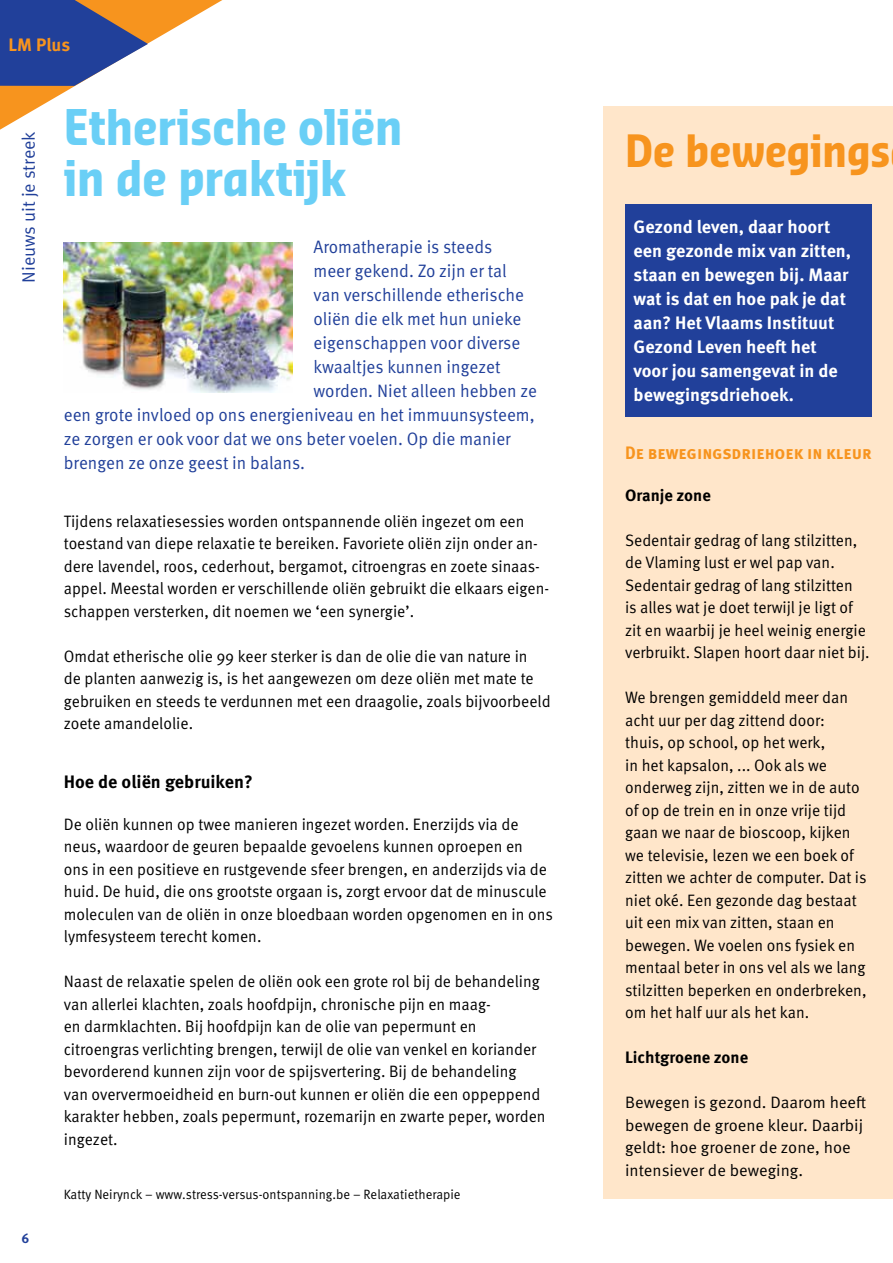
<style>
.page{position:relative;width:893px;height:1263px;background:#fff}
.page>*{position:absolute;margin:0;border:0;box-sizing:border-box;transform-origin:0 0}
.t1{font:700 48px/51px "Sansa Con Pro";color:#6acff6;scale:.95 1}
.t2{font:700 43.5px "Sansa Con Pro";color:#f7941e;scale:.94 1}
.t3{font:18px "Meta OT Norm";color:#21409a;scale:.95 1}
.t4{font:700 18px/24px "Meta OT";color:#fff}
.t5{font:700 18px "Meta OT";color:#f7941e;scale:.95 1}
.t6{font:700 18px "Meta OT";color:#000}
.t7{font:18px "Meta OT Norm";color:#21409a}
.t8{font:700 18px "Meta OT";color:#f7941e}
.t9{font:16.5px/22.5px "Meta OT Norm";color:#000;scale:.95 1}
.t10{font:16.5px/22.5px "Meta OT Norm";color:#000}
.t11{font:700 16.5px "Meta OT";letter-spacing:-.005em;color:#000}
.t12{font:13.5px "Meta OT Norm";color:#000;scale:.95 1}
.t13{font:700 13.5px "Meta OT";color:#21409a}
</style>
<div class="page">
<div style="left:604px;top:106px;width:289px;height:1093px;background:#ffe6ca"></div>
<img style="left:64px;top:242px;width:228px;height:151px">
<svg style="left:0;top:0;width:222px;height:130px"></svg>
<div style="left:625px;top:204px;width:247px;height:213px;background:#21409a"></div>
<p class="t8" style="left:9px;top:34px;width:63px">LM Plus</p>
<p class="t7" style="left:18px;top:283px;width:153px;rotate:-90deg">Nieuws uit je streek</p>
<p class="t13" style="left:22px;top:1230px;width:9px">6</p>
<h1 class="t1" style="left:64px;top:102px;width:358px">Etherische oliën in de praktijk</h1>
<p class="t3" style="left:313px;top:236px;width:190px">Aromatherapie is steeds</p>
<p class="t3" style="left:313px;top:260px;width:205px">meer gekend. Zo zijn er tal</p>
<p class="t3" style="left:313px;top:284px;width:223px">van verschillende etherische</p>
<p class="t3" style="left:313px;top:308px;width:220px">oliën die elk met hun unieke</p>
<p class="t3" style="left:313px;top:332px;width:219px">eigenschappen voor diverse</p>
<p class="t3" style="left:313px;top:356px;width:198px">kwaaltjes kunnen ingezet</p>
<p class="t3" style="left:313px;top:380px;width:237px">worden. Niet alleen hebben ze</p>
<p class="t3" style="left:64px;top:404px;width:497px">een grote invloed op ons energieniveau en het immuunsysteem,</p>
<p class="t3" style="left:64px;top:428px;width:472px">ze zorgen er ook voor dat we ons beter voelen. Op die manier</p>
<p class="t3" style="left:64px;top:452px;width:256px">brengen ze onze geest in balans.</p>
<p class="t9" style="left:64px;top:510px;width:512px">Tijdens relaxatiesessies worden ontspannende oliën ingezet om een toestand van diepe relaxatie te bereiken. Favoriete oliën zijn onder an&shy;dere lavendel, roos, cederhout, bergamot, citroengras en zoete sinaas&shy;appel. Meestal worden er verschillende oliën gebruikt die elkaars eigen&shy;schappen versterken, dit noemen we ‘een synergie’.</p>
<p class="t9" style="left:64px;top:645px;width:514px">Omdat etherische olie 99 keer sterker is dan de olie die van nature in<br>de planten aanwezig is, is het aangewezen om deze oliën met mate te gebruiken en steeds te verdunnen met een draagolie, zoals bijvoorbeeld zoete amandelolie.</p>
<p class="t6" style="left:64px;top:770px;width:191px">Hoe de oliën gebruiken?</p>
<p class="t9" style="left:64px;top:813px;width:516px">De oliën kunnen op twee manieren ingezet worden. Enerzijds via de neus, waardoor de geuren bepaalde gevoelens kunnen oproepen en<br>ons in een positieve en rustgevende sfeer brengen, en anderzijds via de huid. De huid, die ons grootste orgaan is, zorgt ervoor dat de minuscule moleculen van de oliën in onze bloedbaan worden opgenomen en in ons lymfesysteem terecht komen.</p>
<p class="t9" style="left:64px;top:970px;width:509px">Naast de relaxatie spelen de oliën ook een grote rol bij de behandeling van allerlei klachten, zoals hoofdpijn, chronische pijn en maag-<br>en darmklachten. Bij hoofdpijn kan de olie van pepermunt en citroengras verlichting brengen, terwijl de olie van venkel en koriander bevorderend kunnen zijn voor de spijsvertering. Bij de behandeling<br>van oververmoeidheid en burn-out kunnen er oliën die een oppeppend karakter hebben, zoals pepermunt, rozemarijn en zwarte peper, worden ingezet.</p>
<p class="t12" style="left:64px;top:1186px;width:419px">Katty Neirynck – www.stress-versus-ontspanning.be – Relaxatietherapie</p>
<h2 class="t2" style="left:625px;top:121px;width:284px">De bewegings</h2>
<p class="t4" style="left:634px;top:215px;width:219px">Gezond leven, daar hoort een gezonde mix van zitten, staan en bewegen bij. Maar wat is dat en hoe pak je dat aan? Het Vlaams Instituut<br>Gezond Leven heeft het voor jou samengevat in de bewegingsdriehoek.</p>
<p class="t5" style="left:625px;top:441px;width:261px">De bewegingsdriehoek in kleur</p>
<p class="t11" style="left:625px;top:484px;width:87px">Oranje zone</p>
<p class="t9" style="left:625px;top:529px;width:259px">Sedentair gedrag of lang stilzitten, de Vlaming lust er wel pap van.<br>Sedentair gedrag of lang stilzitten<br>is alles wat je doet terwijl je ligt of zit en waarbij je heel weinig energie verbruikt. Slapen hoort daar niet bij.</p>
<p class="t9" style="left:625px;top:686px;width:256px">We brengen gemiddeld meer dan acht uur per dag zittend door: thuis, op school, op het werk,<br>in het kapsalon, ... Ook als we onderweg zijn, zitten we in de auto of op de trein en in onze vrije tijd gaan we naar de bioscoop, kijken we televisie, lezen we een boek of zitten we achter de computer. Dat is niet oké. Een gezonde dag bestaat uit een mix van zitten, staan en bewegen. We voelen ons fysiek en mentaal beter in ons vel als we lang stilzitten beperken en onderbreken, om het half uur als het kan.</p>
<p class="t11" style="left:625px;top:1047px;width:125px">Lichtgroene zone</p>
<p class="t10" style="left:625px;top:1091px;width:243px">Bewegen is gezond. Daarom heeft bewegen de groene kleur. Daarbij geldt: hoe groener de zone, hoe intensiever de beweging.</p>
</div>
